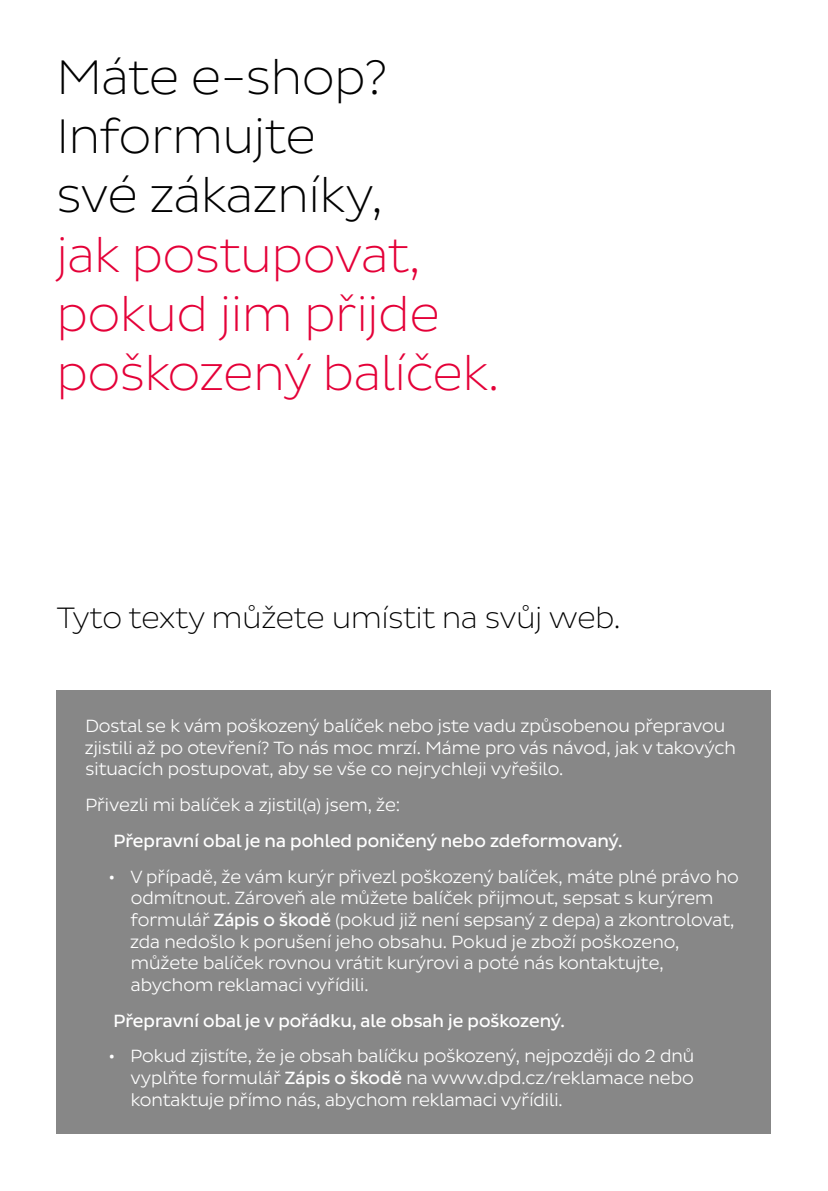
<style>
.page{position:relative;width:828px;height:1191px;background:#fff}
.page>*{position:absolute;margin:0;border:0;box-sizing:border-box;transform-origin:0 0}
.chlebový{font:300 49.4px/59.2px "Pluto Sans DPD Extra";color:#e40138}
.chlebový-2{font:300 30px "Pluto Sans DPD Extra";color:#000}
.odrážka_2{font:18px/21.6px "Pluto Sans DPD Light";color:#fff}
.chlebový-3{font:18px/21.6px "Pluto Sans DPD Light";color:#fff}
.odrážka_1{font:18px "Pluto Sans DPD Regular";color:#fff}
.s1{color:#000}
.s2{font-family:"Pluto Sans DPD Regular"}
</style>
<div class="page">
<div style="left:57px;top:690px;width:714px;height:444px;background:#878787"></div>
<p class="chlebový" style="left:57px;top:48px;width:444px"><span class="s1">Máte e-shop?<br>Informujte<br>své zákazníky,<br></span>jak postupovat, pokud jim přijde poškozený balíček.</p>
<p class="chlebový-2" style="left:57px;top:601px;width:565px">Tyto texty můžete umístit na svůj web.</p>
<p class="chlebový-3" style="left:85px;top:715px;width:653px">Dostal se k vám poškozený balíček nebo jste vadu způsobenou přepravou zjistili až po otevření? To nás moc mrzí. Máme pro vás návod, jak v takových situacích postupovat, aby se vše co nejrychleji vyřešilo.</p>
<p class="chlebový-3" style="left:85px;top:794px;width:316px">Přivezli mi balíček a zjistil(a) jsem, že:</p>
<p class="odrážka_1" style="left:113px;top:830px;width:510px">Přepravní obal je na pohled poničený nebo zdeformovaný.</p>
<p class="odrážka_2" style="left:130px;top:866px;width:610px;text-indent:-21px">• V případě, že vám kurýr přivezl poškozený balíček, máte plné právo ho odmítnout. Zároveň ale můžete balíček přijmout, sepsat s kurýrem formulář <span class="s2">Zápis o škodě</span> (pokud již není sepsaný z depa) a zkontrolovat, zda nedošlo k porušení jeho obsahu. Pokud je zboží poškozeno, můžete balíček rovnou vrátit kurýrovi a poté nás kontaktujte, abychom reklamaci vyřídili.</p>
<p class="odrážka_1" style="left:113px;top:1010px;width:453px">Přepravní obal je v pořádku, ale obsah je poškozený.</p>
<p class="odrážka_2" style="left:130px;top:1045px;width:565px;text-align:justify;text-indent:-22px">• Pokud zjistíte, že je obsah balíčku poškozený, nejpozději do 2 dnů vyplňte formulář <span class="s2">Zápis o škodě</span> na www.dpd.cz/reklamace nebo kontaktuje přímo nás, abychom reklamaci vyřídili.</p>
</div>
